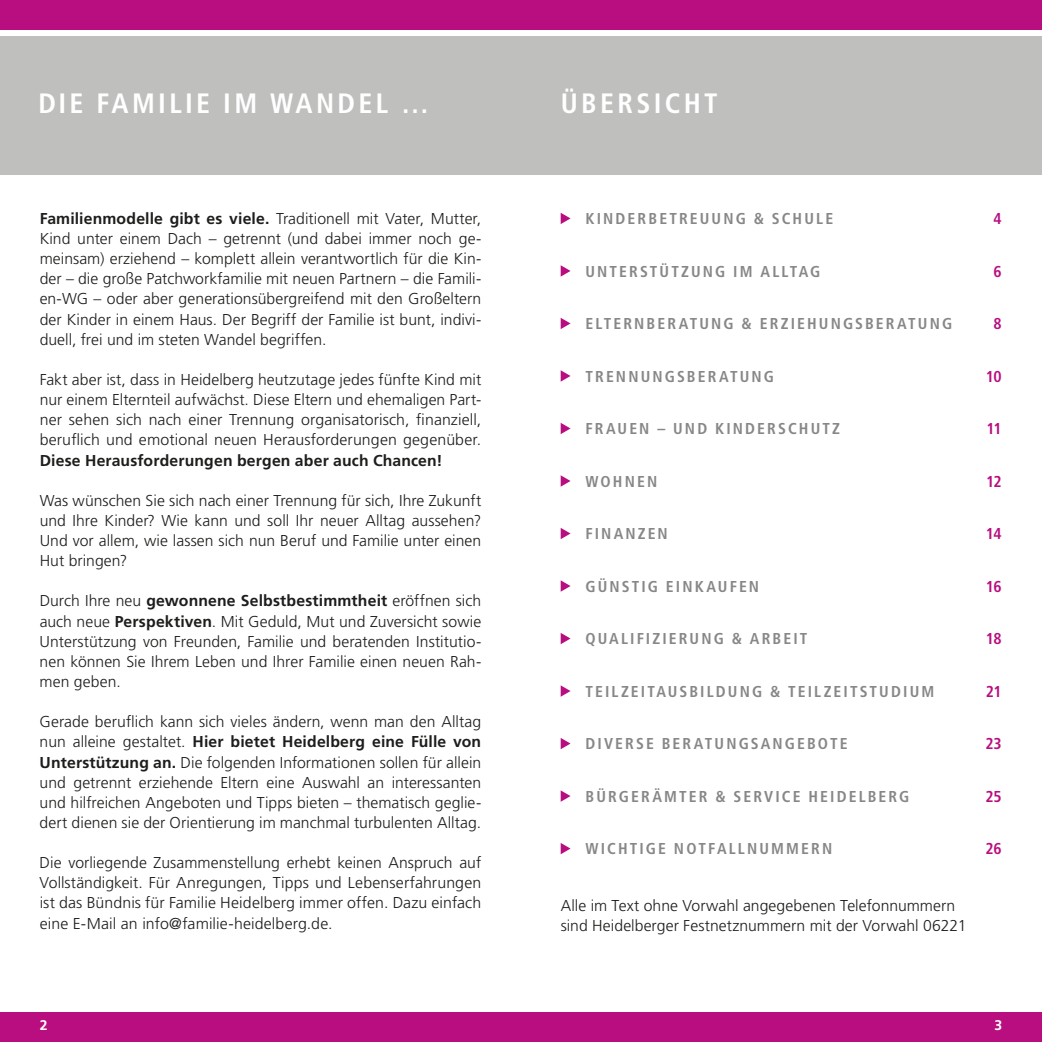
<style>
.page{position:relative;width:1042px;height:1042px;background:#fff}
.page>*{position:absolute;margin:0;border:0;box-sizing:border-box;transform-origin:0 0}
.t1{font:700 condensed 28px "Frutiger";letter-spacing:.12em;color:#fff}
.t2{font:300 15.75px/20.1px "Frutiger";letter-spacing:.005em;color:#1d1d1b;text-align:justify}
.t3{font:700 condensed 15.75px "Frutiger";letter-spacing:.135em;color:#878787}
.t4{font:700 15.75px "Frutiger";letter-spacing:.01em;color:#1d1d1b}
.t5{font:700 condensed 15.75px "Frutiger";letter-spacing:-.02em;color:#b80e80}
.t6{font:700 14px "Frutiger";color:#fff}
.s1{font-weight:700}
</style>
<div class="page">
<div style="left:505px;top:0;width:537px;height:30px;background:#b80e80"></div>
<div style="left:497px;top:1012px;width:545px;height:30px;background:#b80e80"></div>
<div style="left:505px;top:36px;width:537px;height:139px;background:#bfbfbe"></div>
<div style="left:0;top:0;width:537px;height:30px;background:#b80e80"></div>
<div style="left:0;top:1012px;width:542px;height:30px;background:#b80e80"></div>
<div style="left:0;top:36px;width:540px;height:139px;background:#bfbfbe"></div>
<svg style="left:561px;top:213px;width:9px;height:11px"></svg>
<svg style="left:561px;top:265px;width:9px;height:12px"></svg>
<svg style="left:561px;top:318px;width:9px;height:11px"></svg>
<svg style="left:561px;top:370px;width:9px;height:12px"></svg>
<svg style="left:561px;top:423px;width:9px;height:11px"></svg>
<svg style="left:561px;top:475px;width:9px;height:12px"></svg>
<svg style="left:561px;top:528px;width:9px;height:11px"></svg>
<svg style="left:561px;top:580px;width:9px;height:12px"></svg>
<svg style="left:561px;top:633px;width:9px;height:11px"></svg>
<svg style="left:561px;top:685px;width:9px;height:12px"></svg>
<svg style="left:561px;top:738px;width:9px;height:11px"></svg>
<svg style="left:561px;top:790px;width:9px;height:12px"></svg>
<svg style="left:561px;top:843px;width:9px;height:11px"></svg>
<h1 class="t1" style="left:38px;top:87px;width:392px">DIE FAMILIE IM WANDEL …</h1>
<h1 class="t1" style="left:561px;top:87px;width:159px">ÜBERSICHT</h1>
<p class="t2" style="left:40px;top:209px;width:443px"><span class="s1">Familienmodelle gibt es viele.</span> Traditionell mit Vater, Mutter, Kind unter einem Dach – getrennt (und dabei immer noch ge&shy;meinsam) erziehend – komplett allein verantwortlich für die Kin&shy;der – die große Patchworkfamilie mit neuen Partnern – die Famili&shy;en-WG – oder aber generationsübergreifend mit den Großeltern der Kinder in einem Haus. Der Begriff der Familie ist bunt, indivi&shy;duell, frei und im steten Wandel begriffen.</p>
<p class="t2" style="left:40px;top:370px;width:443px">Fakt aber ist, dass in Heidelberg heutzutage jedes fünfte Kind mit nur einem Elternteil aufwächst. Diese Eltern und ehemaligen Part&shy;ner sehen sich nach einer Trennung organisatorisch, finanziell, beruflich und emotional neuen Herausforderungen gegenüber.</p>
<p class="t4" style="left:40px;top:451px;width:404px">Diese Herausforderungen bergen aber auch Chancen!</p>
<p class="t2" style="left:40px;top:490px;width:443px">Was wünschen Sie sich nach einer Trennung für sich, Ihre Zukunft und Ihre Kinder? Wie kann und soll Ihr neuer Alltag aussehen?<br>Und vor allem, wie lassen sich nun Beruf und Familie unter einen Hut bringen?</p>
<p class="t2" style="left:40px;top:591px;width:443px">Durch Ihre neu <span class="s1">gewonnene Selbstbestimmtheit</span> eröffnen sich auch neue <span class="s1">Perspektiven</span>. Mit Geduld, Mut und Zuversicht sowie Unterstützung von Freunden, Familie und beratenden Institutio&shy;nen können Sie Ihrem Leben und Ihrer Familie einen neuen Rah&shy;men geben.</p>
<p class="t2" style="left:40px;top:712px;width:443px">Gerade beruflich kann sich vieles ändern, wenn man den Alltag nun alleine gestaltet. <span class="s1">Hier bietet Heidelberg eine Fülle von Unterstützung an.</span> Die folgenden Informationen sollen für allein und getrennt erziehende Eltern eine Auswahl an interessanten und hilfreichen Angeboten und Tipps bieten – thematisch geglie&shy;dert dienen sie der Orientierung im manchmal turbulenten Alltag.</p>
<p class="t2" style="left:40px;top:853px;width:443px">Die vorliegende Zusammenstellung erhebt keinen Anspruch auf Vollständigkeit. Für Anregungen, Tipps und Lebenserfahrungen ist das Bündnis für Familie Heidelberg immer offen. Dazu einfach eine E-Mail an info@familie-heidelberg.de.</p>
<p class="t3" style="left:585px;top:209px;width:249px">KINDERBETREUUNG &amp; SCHULE</p>
<p class="t5" style="left:993px;top:209px;width:10px">4</p>
<p class="t3" style="left:585px;top:262px;width:236px">UNTERSTÜTZUNG IM ALLTAG</p>
<p class="t5" style="left:993px;top:262px;width:10px">6</p>
<p class="t3" style="left:585px;top:314px;width:368px">ELTERNBERATUNG &amp; ERZIEHUNGSBERATUNG</p>
<p class="t5" style="left:993px;top:314px;width:10px">8</p>
<p class="t3" style="left:585px;top:367px;width:190px">TRENNUNGSBERATUNG</p>
<p class="t5" style="left:985px;top:367px;width:18px">10</p>
<p class="t3" style="left:585px;top:419px;width:256px">FRAUEN – UND KINDERSCHUTZ</p>
<p class="t5" style="left:986px;top:419px;width:17px">11</p>
<p class="t3" style="left:585px;top:472px;width:73px">WOHNEN</p>
<p class="t5" style="left:986px;top:472px;width:17px">12</p>
<p class="t3" style="left:585px;top:524px;width:84px">FINANZEN</p>
<p class="t5" style="left:986px;top:524px;width:17px">14</p>
<p class="t3" style="left:585px;top:577px;width:175px">GÜNSTIG EINKAUFEN</p>
<p class="t5" style="left:986px;top:577px;width:18px">16</p>
<p class="t3" style="left:585px;top:629px;width:223px">QUALIFIZIERUNG &amp; ARBEIT</p>
<p class="t5" style="left:986px;top:629px;width:18px">18</p>
<p class="t3" style="left:585px;top:682px;width:350px">TEILZEITAUSBILDUNG &amp; TEILZEITSTUDIUM</p>
<p class="t5" style="left:985px;top:682px;width:18px">21</p>
<p class="t3" style="left:585px;top:734px;width:263px">DIVERSE BERATUNGSANGEBOTE</p>
<p class="t5" style="left:985px;top:734px;width:18px">23</p>
<p class="t3" style="left:585px;top:787px;width:325px">BÜRGERÄMTER &amp; SERVICE HEIDELBERG</p>
<p class="t5" style="left:985px;top:787px;width:18px">25</p>
<p class="t3" style="left:585px;top:839px;width:248px">WICHTIGE NOTFALLNUMMERN</p>
<p class="t5" style="left:985px;top:839px;width:18px">26</p>
<p class="t2" style="left:561px;top:896px;width:407px">Alle im Text ohne Vorwahl angegebenen Telefonnummern sind Heidelberger Festnetznummern mit der Vorwahl 06221</p>
<p class="t6" style="left:40px;top:1016px;width:9px">2</p>
<p class="t6" style="left:994px;top:1016px;width:9px">3</p>
</div>
